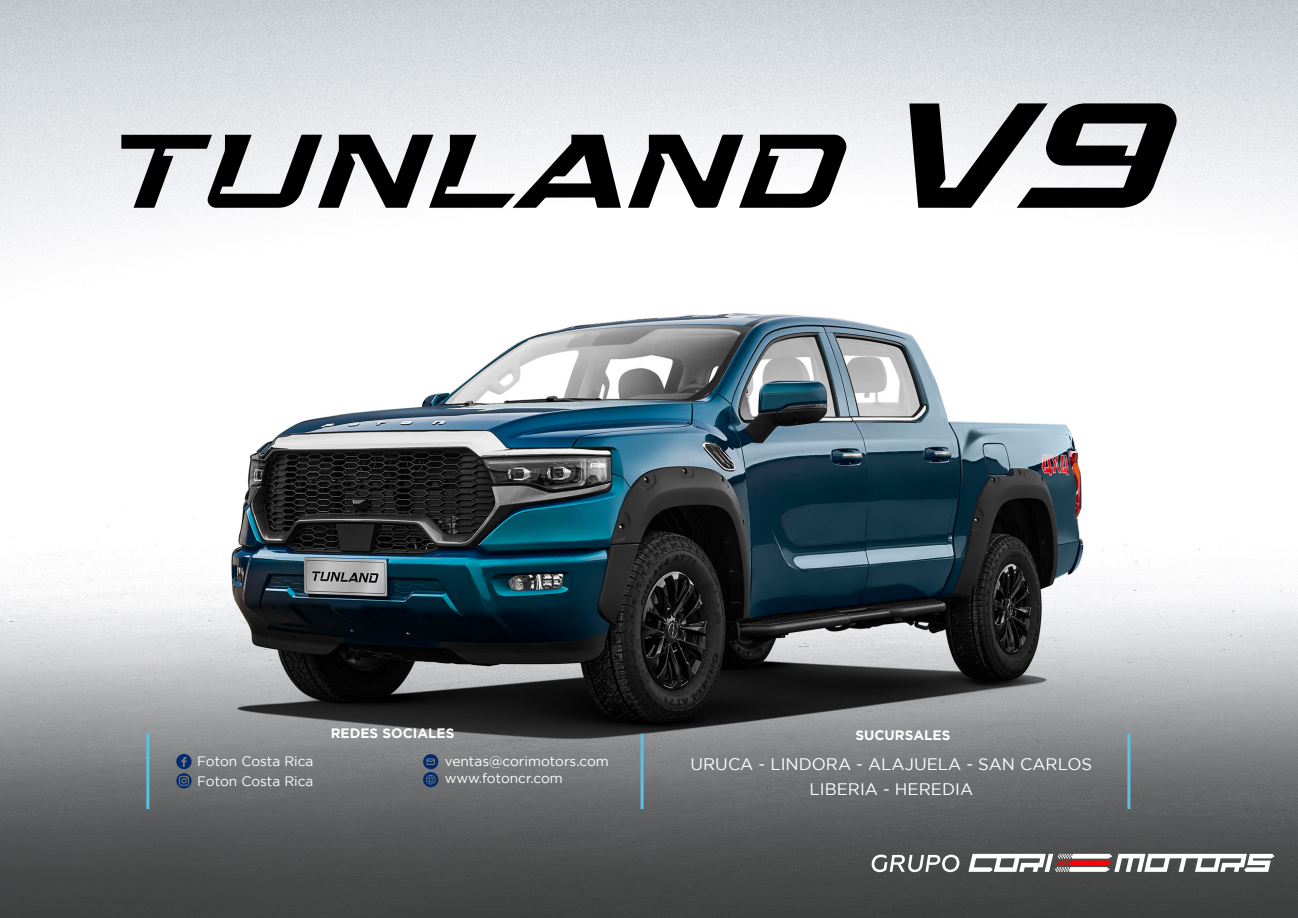
<style>
.page{position:relative;width:1298px;height:918px;background:#fff}
.page>*{position:absolute;margin:0;border:0;box-sizing:border-box;transform-origin:0 0}
.t1{font:16.65px/24px "Gotham";color:#fff;text-align:center}
.t2{font:13.65px/17.2px "Gotham";color:#fff}
.t3{font:700 13.65px "Gotham";color:#fff}
</style>
<div class="page">
<img style="left:0;top:0;width:1298px;height:538px">
<svg style="left:909px;top:103px;width:270px;height:105px"></svg>
<svg style="left:628px;top:135px;width:220px;height:73px"></svg>
<svg style="left:121px;top:135px;width:500px;height:73px"></svg>
<svg style="left:0;top:538px;width:1298px;height:380px;background:#676b6d"></svg>
<svg style="left:423px;top:754px;width:15px;height:33px"></svg>
<svg style="left:176px;top:754px;width:16px;height:34px"></svg>
<hr style="left:146px;top:734px;width:3px;height:75px;background:#59c2e4">
<hr style="left:640px;top:734px;width:3px;height:75px;background:#59c2e4">
<hr style="left:1127px;top:734px;width:3px;height:75px;background:#59c2e4">
<svg style="left:968px;top:854px;width:306px;height:18px"></svg>
<svg style="left:871px;top:855px;width:88px;height:17px"></svg>
<p class="t2" style="left:197px;top:752px;width:118px;line-height:19.5px">Foton Costa Rica<br>Foton Costa Rica</p>
<p class="t3" style="left:331px;top:725px;width:125px">REDES SOCIALES</p>
<p class="t3" style="left:855px;top:727px;width:97px">SUCURSALES</p>
<p class="t1" style="left:690px;top:752px;width:403px">URUCA - LINDORA - ALAJUELA - SAN CARLOS<br>LIBERIA - HEREDIA</p>
<p class="t2" style="left:445px;top:753px;width:165px">ventas@corimotors.com www.fotoncr.com</p>
</div>
